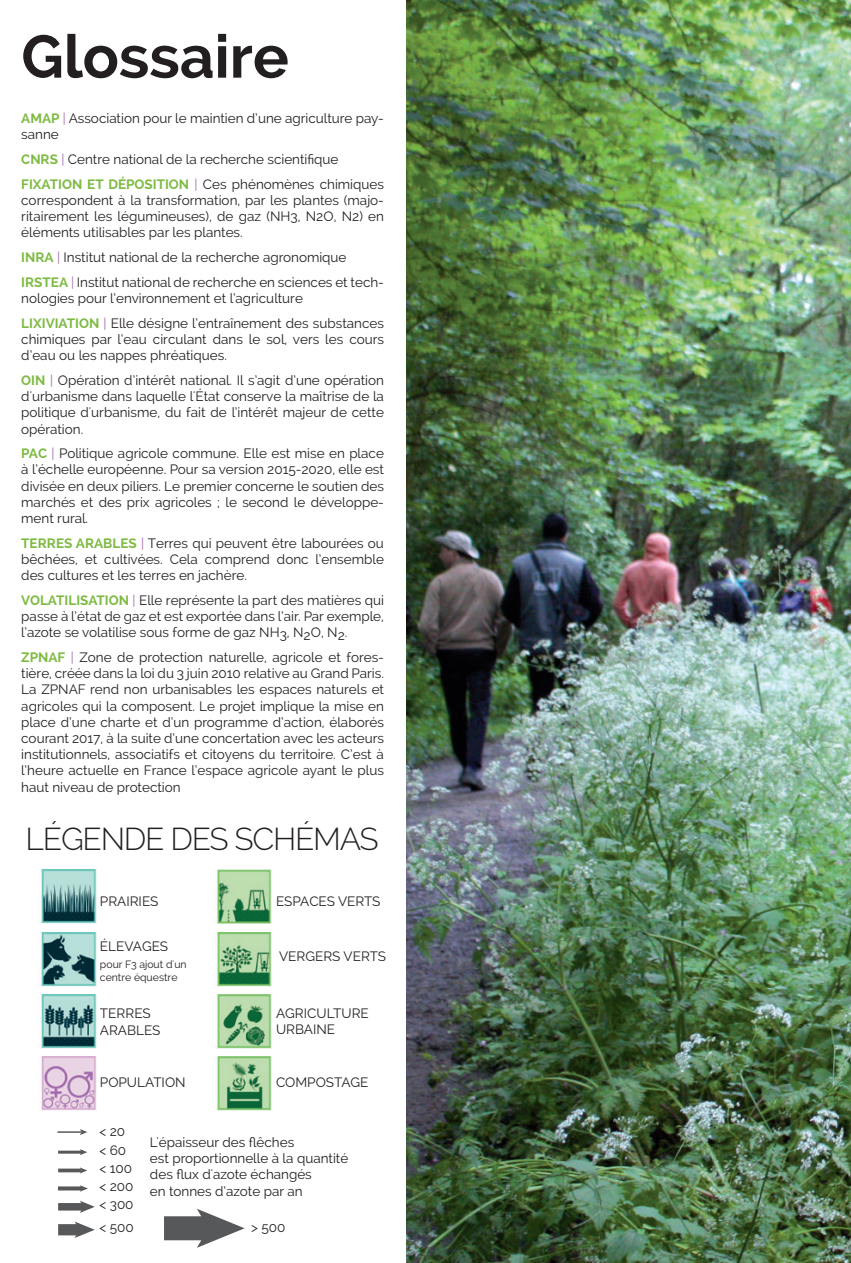
<style>
.page{position:relative;width:851px;height:1263px;background:#fff}
.page>*{position:absolute;margin:0;border:0;box-sizing:border-box;transform-origin:0 0}
.t1{font:700 60px "Raleway";color:#231f20}
.t2{font:300 31.5px "Raleway";letter-spacing:-.04em;color:#231f20}
.t3{font:13.5px/16.2px "Raleway";color:#231f20}
.t4{font:700 13.5px "Raleway";color:#7dba42}
.t5{font:10.5px/12.6px "Raleway";color:#231f20}
.s1{font-weight:700;color:#7dba42}
.s2{color:#a16dae}
</style>
<div class="page">
<img style="left:406px;top:0;width:444px;height:1263px">
<img style="left:216px;top:1057px;width:56px;height:54px">
<img style="left:40px;top:994px;width:57px;height:54px">
<img style="left:40px;top:932px;width:57px;height:54px">
<img style="left:41px;top:1057px;width:56px;height:54px">
<img style="left:216px;top:994px;width:56px;height:54px">
<img style="left:216px;top:870px;width:56px;height:54px">
<img style="left:216px;top:932px;width:56px;height:54px">
<img style="left:40px;top:870px;width:57px;height:54px">
<svg style="left:58px;top:1168px;width:22px;height:4px"></svg>
<svg style="left:80px;top:1167px;width:7px;height:6px"></svg>
<div style="left:58px;top:1203px;width:26px;height:7px;background:#57585a"></div>
<svg style="left:80px;top:1201px;width:15px;height:12px"></svg>
<hr style="left:58px;top:1151px;width:25px;height:3px;background:#57585a">
<svg style="left:80px;top:1149px;width:7px;height:6px"></svg>
<hr style="left:57px;top:1131px;width:24px;height:2px;background:#57585a">
<svg style="left:80px;top:1129px;width:7px;height:6px"></svg>
<svg style="left:58px;top:1186px;width:22px;height:4px"></svg>
<svg style="left:80px;top:1185px;width:8px;height:7px"></svg>
<div style="left:58px;top:1224px;width:22px;height:11px;background:#57585a"></div>
<svg style="left:75px;top:1221px;width:20px;height:17px"></svg>
<div style="left:164px;top:1216px;width:47px;height:24px;background:#57585a"></div>
<svg style="left:197px;top:1209px;width:47px;height:39px"></svg>
<h1 class="t1" style="left:21px;top:22px;width:269px">GLOSSAIRE</h1>
<p class="t3" style="left:21px;top:110px;width:364px"><span class="s1">AMAP</span> <span class="s2">|</span> Association pour le maintien d’une agriculture pay&shy;sanne</p>
<p class="t4" style="left:21px;top:152px;width:10px">CNRS</p>
<p class="t3" style="left:21px;top:147px;width:364px;line-height:24.8px;text-align:center"><span class="s2">|</span> Centre national de la recherche scientifique<br><span class="s1">FIXATION ET DÉPOSITION</span> <span class="s2">|</span> Ces phénomènes chimiques</p>
<p class="t3" style="left:21px;top:192px;width:364px;text-align:justify">correspondent à la transformation, par les plantes (majo&shy;ritairement les légumineuses), de gaz (NH3, N2O, N2) en éléments utilisables par les plantes.</p>
<p class="t3" style="left:21px;top:245px;width:364px;line-height:24.8px"><span class="s1">INRA</span> <span class="s2">|</span> Institut national de la recherche agronomique<br><span class="s1">IRSTEA</span> <span class="s2">|</span> Institut national de recherche en sciences et tech-</p>
<p class="t3" style="left:21px;top:286px;width:364px;line-height:24.8px">nologies pour l’environnement et l’agriculture<br><span class="s1">LIXIVIATION</span> <span class="s2">|</span> Elle désigne l’entraînement des substances</p>
<p class="t3" style="left:21px;top:331px;width:364px">chimiques par l’eau circulant dans le sol, vers les cours d’eau ou les nappes phréatiques.</p>
<p class="t4" style="left:21px;top:372px;width:9px">OIN</p>
<p class="t3" style="left:21px;top:372px;width:364px;text-align:justify;text-indent:29px"><span class="s2">|</span> Opération d’intérêt national. Il s’agit d’une opération d'urbanisme dans laquelle l'État conserve la maîtrise de la politique d'urbanisme, du fait de l’intérêt majeur de cette opération.</p>
<p class="t3" style="left:21px;top:445px;width:364px;text-align:justify"><span class="s1">PAC</span> <span class="s2">|</span> Politique agricole commune. Elle est mise en place à l’échelle européenne. Pour sa version 2015-2020, elle est divisée en deux piliers. Le premier concerne le soutien des marchés et des prix agricoles ; le second le développe&shy;ment rural.</p>
<p class="t3" style="left:21px;top:535px;width:364px;text-align:justify"><span class="s1">TERRES ARABLES</span> <span class="s2">|</span> Terres qui peuvent être labourées ou bêchées, et cultivées. Cela comprend donc l’ensemble des cultures et les terres en jachère.</p>
<p class="t3" style="left:21px;top:592px;width:364px;text-align:justify"><span class="s1">VOLATILISATION</span> <span class="s2">|</span> Elle représente la part des matières qui passe à l’état de gaz et est exportée dans l’air. Par exemple, l’azote se volatilise sous forme de gaz NH3, N2O, N2.</p>
<p class="t4" style="left:21px;top:649px;width:27px">ZPNAF</p>
<p class="t3" style="left:21px;top:649px;width:364px;text-align:justify;text-indent:50px"><span class="s2">|</span> Zone de protection naturelle, agricole et fores&shy;tière, créée dans la loi du 3 juin 2010 relative au Grand Paris.<br>La ZPNAF rend non urbanisables les espaces naturels et agricoles qui la composent. Le projet implique la mise en place d’une charte et d’un programme d’action, élaborés courant 2017, à la suite d’une concertation avec les acteurs institutionnels, associatifs et citoyens du territoire. C’est à l’heure actuelle en France l’espace agricole ayant le plus haut niveau de protection</p>
<h2 class="t2" style="left:26px;top:821px;width:355px">LÉGEN DE DES SCHÉMAS</h2>
<p class="t3" style="left:100px;top:893px;width:17px">Prairies</p>
<p class="t3" style="left:276px;top:893px;width:10px">espaces</p>
<p class="t3" style="left:338px;top:893px;width:10px">verts</p>
<p class="t3" style="left:100px;top:938px;width:10px">élevages</p>
<p class="t5" style="left:100px;top:958px;width:88px">pour F3 ajout d'un centre équestre</p>
<p class="t3" style="left:100px;top:1005px;width:18px">Terres arables</p>
<p class="t3" style="left:279px;top:948px;width:10px">vergers</p>
<p class="t3" style="left:343px;top:948px;width:10px">verts</p>
<p class="t3" style="left:276px;top:1005px;width:19px">Agriculture urbaine</p>
<p class="t3" style="left:100px;top:1074px;width:18px">Population</p>
<p class="t3" style="left:276px;top:1074px;width:20px">Compostage</p>
<p class="t3" style="left:99px;top:1122px;width:36px;line-height:18.1px">&lt; 20 &lt; 60 &lt; 100 &lt; 200 &lt; 300</p>
<p class="t3" style="left:99px;top:1219px;width:36px">&lt; 500</p>
<p class="t3" style="left:251px;top:1219px;width:36px">&gt; 500</p>
<p class="t3" style="left:150px;top:1134px;width:200px">L'épaisseur des flêches<br>est proportionnelle à la quantité des flux d'azote échangés<br>en tonnes d’azote par an</p>
</div>
